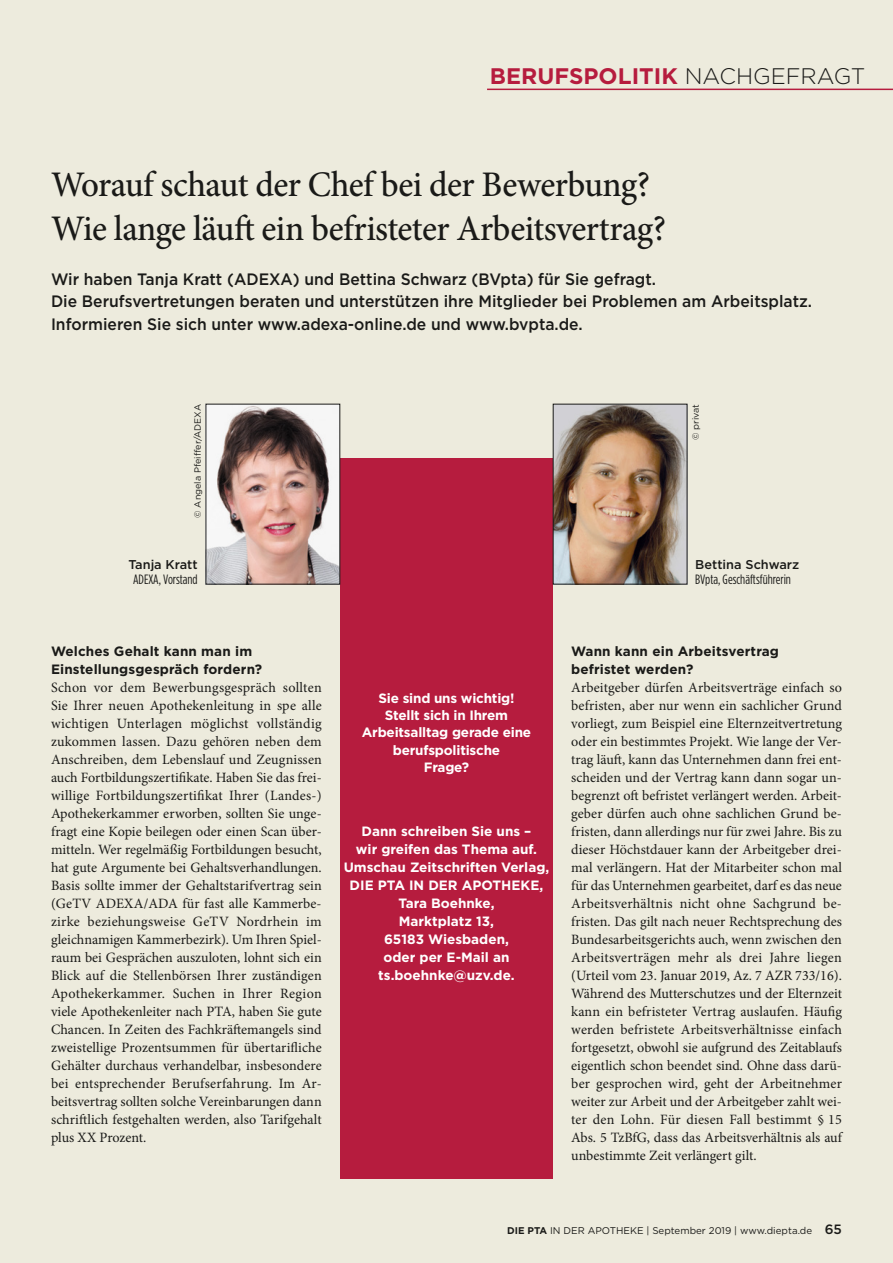
<style>
.page{position:relative;width:893px;height:1263px;background:#edebdd}
.page>*{position:absolute;margin:0;border:0;box-sizing:border-box;transform-origin:0 0}
.t1{font:500 36px/43.5px "Minion Pro";letter-spacing:-.015em;color:#1a1a18}
.t2{font:700 22.5px "Gotham";color:#b61c3e}
.t3{font:500 16.5px/22.5px "Gotham";color:#1a1a18;scale:.95 1}
.t4{font:14.25px/18px "Minion Pro";letter-spacing:.005em;color:#1a1a18}
.t5{font:700 13.5px/18px "Gotham";color:#fff;text-align:center}
.t6{font:700 13.5px/18px "Gotham";letter-spacing:.01em;color:#1a1a18}
.t7{font:13.5px "Gotham Condensed";color:#1a1a18}
.t8{font:500 12.75px "Gotham";color:#1a1a18}
.t9{font:9.75px "Gotham";color:#1a1a18}
.t10{font:9px "Gotham";color:#1a1a18}
.s1{font-weight:300;color:#1a1a18}
.s2{font-weight:700}
.s3{font-weight:500;font-size:13.5px}
</style>
<div class="page">
<hr style="left:487px;top:89px;width:406px;height:1px;background:#b61c3e">
<div style="left:340px;top:458px;width:213px;height:720px;background:#b61c3e"></div>
<img style="left:555px;top:406px;width:130px;height:176px">
<div style="left:553px;top:404px;width:134px;height:180px;border:1px solid #1a1a18"></div>
<img style="left:208px;top:406px;width:130px;height:176px">
<h2 class="t2" style="left:490px;top:61px;width:377px">BERUFSPOLITIK <span class="s1">NACHGEFRAGT</span></h2>
<h1 class="t1" style="left:51px;top:163px;width:617px">Worauf schaut der Chef bei der Bewerbung?<br>Wie lange läuft ein befristeter Arbeitsvertrag?</h1>
<p class="t3" style="left:51px;top:268px;width:803px">Wir haben Tanja Kratt (ADEXA) und Bettina Schwarz (BVpta) für Sie gefragt.<br>Die Berufsvertretungen beraten und unterstützen ihre Mitglieder bei Problemen am Arbeitsplatz.<br>Informieren Sie sich unter www.adexa-online.de und www.bvpta.de.</p>
<p class="t10" style="left:192px;top:518px;width:115px;rotate:-90deg">© Angela Pfeiffer/ADEXA</p>
<p class="t8" style="left:128px;top:556px;width:71px">Tanja Kratt</p>
<p class="t7" style="left:133px;top:572px;width:66px">ADEXA, Vorstand</p>
<p class="t10" style="left:690px;top:440px;width:38px;rotate:-90deg">© privat</p>
<p class="t8" style="left:695px;top:556px;width:105px">Bettina Schwarz</p>
<p class="t7" style="left:695px;top:572px;width:97px">BVpta, Geschäftsführerin</p>
<p class="t6" style="left:51px;top:642px;width:213px">Welches Gehalt kann man im<br>Einstellungsgespräch fordern?</p>
<p class="t4" style="left:51px;top:679px;width:272px">Schon vor dem Bewerbungsgespräch sollten Sie Ihrer neuen Apothekenleitung in spe alle wichtigen Unterlagen möglichst vollständig zukommen lassen. Dazu gehören neben dem Anschreiben, dem Lebenslauf und Zeugnissen auch Fortbildungszertifikate. Haben Sie das frei&shy;willige Fortbildungszertifikat Ihrer (Landes-)<br>Apothekerkammer erworben, sollten Sie unge&shy;fragt eine Kopie beilegen oder einen Scan über&shy;mitteln. Wer regelmäßig Fortbildungen besucht, hat gute Argumente bei Gehaltsverhandlungen.<br>Basis sollte immer der Gehaltstarifvertrag sein (GeTV ADEXA/ADA für fast alle Kammerbe&shy;zirke beziehungsweise GeTV Nordrhein im gleichnamigen Kammerbezirk). Um Ihren Spiel&shy;raum bei Gesprächen auszuloten, lohnt sich ein Blick auf die Stellenbörsen Ihrer zuständigen Apothekerkammer. Suchen in Ihrer Region viele Apothekenleiter nach PTA, haben Sie gute Chancen. In Zeiten des Fachkräftemangels sind zweistellige Prozentsummen für übertarifliche Gehälter durchaus verhandelbar, insbesondere bei entsprechender Berufserfahrung. Im Ar&shy;beitsvertrag sollten solche Vereinbarungen dann schriftlich festgehalten werden, also Tarifgehalt plus XX Prozent.</p>
<p class="t5" style="left:362px;top:689px;width:171px;line-height:17.2px">Sie sind uns wichtig!<br>Stellt sich in Ihrem<br>Arbeitsalltag gerade eine berufspolitische<br>Frage?</p>
<p class="t5" style="left:344px;top:822px;width:207px">Dann schreiben Sie uns –<br>wir greifen das Thema auf.<br>Umschau Zeitschriften Verlag,<br>DIE PTA IN DER APOTHEKE,<br>Tara Boehnke,<br>Marktplatz 13,<br>65183 Wiesbaden,<br>oder per E-Mail an ts.boehnke@uzv.de.</p>
<p class="t6" style="left:571px;top:642px;width:209px">Wann kann ein Arbeitsvertrag befristet werden?</p>
<p class="t4" style="left:571px;top:679px;width:272px;text-align:justify">Arbeitgeber dürfen Arbeitsverträge einfach so befristen, aber nur wenn ein sachlicher Grund vorliegt, zum Beispiel eine Elternzeitvertretung oder ein bestimmtes Projekt. Wie lange der Ver&shy;trag läuft, kann das Unternehmen dann frei ent&shy;scheiden und der Vertrag kann dann sogar un&shy;begrenzt oft befristet verlängert werden. Arbeit&shy;geber dürfen auch ohne sachlichen Grund be&shy;fristen, dann allerdings nur für zwei Jahre. Bis zu dieser Höchstdauer kann der Arbeitgeber drei&shy;mal verlängern. Hat der Mitarbeiter schon mal für das Unternehmen gearbeitet, darf es das neue Arbeitsverhältnis nicht ohne Sachgrund be&shy;fristen. Das gilt nach neuer Rechtsprechung des Bundesarbeitsgerichts auch, wenn zwischen den Arbeitsverträgen mehr als drei Jahre liegen (Urteil vom 23. Januar 2019, Az. 7 AZR 733/16).<br>Während des Mutterschutzes und der Elternzeit kann ein befristeter Vertrag auslaufen. Häufig werden befristete Arbeitsverhältnisse einfach fortgesetzt, obwohl sie aufgrund des Zeitablaufs eigentlich schon beendet sind. Ohne dass darü&shy;ber gesprochen wird, geht der Arbeitnehmer weiter zur Arbeit und der Arbeitgeber zahlt wei&shy;ter den Lohn. Für diesen Fall bestimmt § 15<br>Abs. 5 TzBfG, dass das Arbeitsverhältnis als auf unbestimmte Zeit verlängert gilt.</p>
<p class="t9" style="left:507px;top:1224px;width:336px"><span class="s2">DIE PTA</span> IN DER APOTHEKE | September 2019 | www.diepta.de <span class="s3">65</span></p>
</div>
